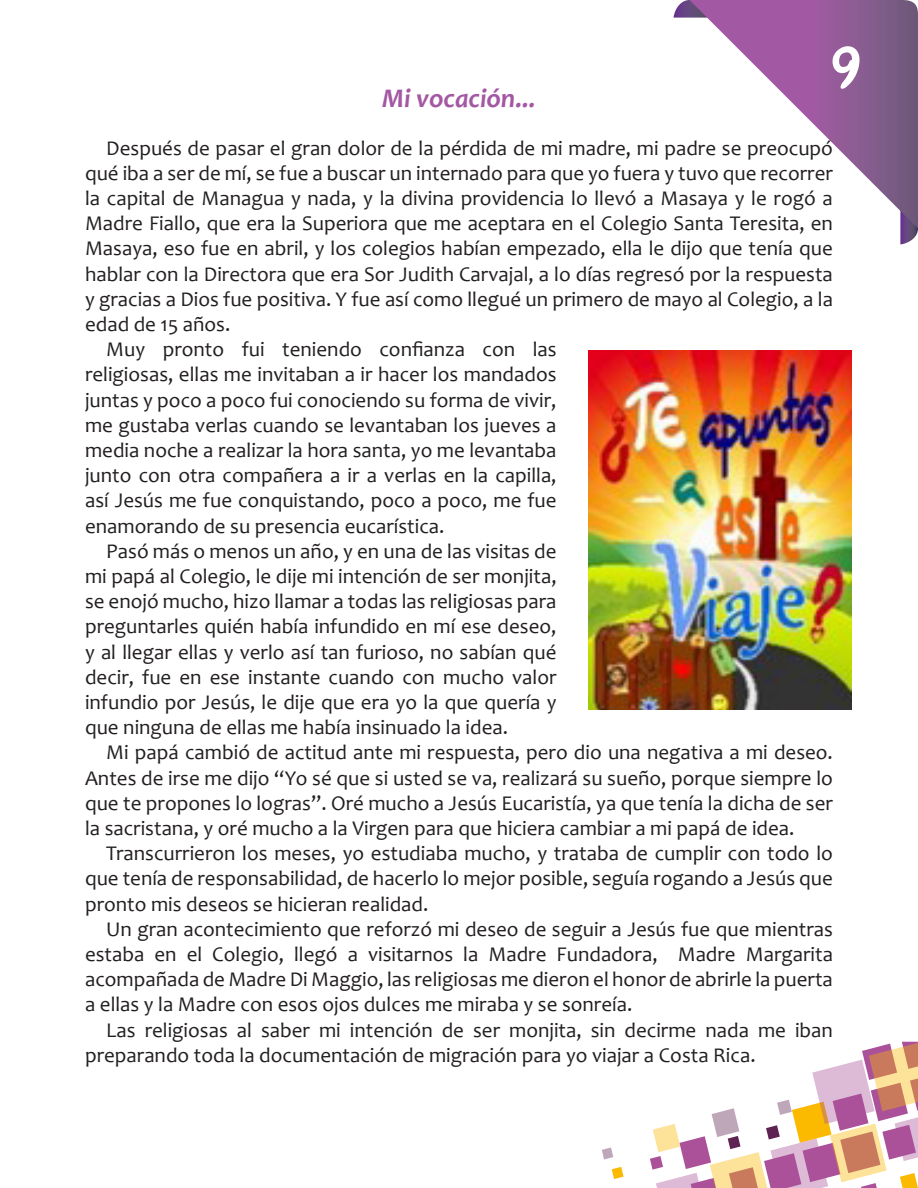
<style>
.page{position:relative;width:918px;height:1188px;background:#fff}
.page>*{position:absolute;margin:0;border:0;box-sizing:border-box;transform-origin:0 0}
.t1{font:700 54px "Waltograph UI";color:#fff}
.t2{font:italic 700 27px "Candara";color:#a358a3}
.t3{font:21px/25.2px "Candara";color:#231f20;text-align:justify}
</style>
<div class="page">
<svg style="left:612px;top:1167px;width:12px;height:12px"></svg>
<svg style="left:602px;top:1147px;width:11px;height:12px"></svg>
<svg style="left:650px;top:1042px;width:268px;height:146px"></svg>
<svg style="left:900px;top:229px;width:18px;height:15px"></svg>
<svg style="left:674px;top:0;width:15px;height:18px"></svg>
<svg style="left:689px;top:0;width:229px;height:229px"></svg>
<img style="left:589px;top:350px;width:263px;height:359px">
<p class="t2" style="left:382px;top:81px;width:155px">Mi vocación...</p>
<h1 class="t1" style="left:828px;top:37px;width:39px">9</h1>
<p class="t3" style="left:85px;top:135px;width:749px;text-indent:21px">Después de pasar el gran dolor de la pérdida de mi madre, mi padre se preocupó qué iba a ser de mí, se fue a buscar un internado para que yo fuera y tuvo que recorrer la capital de Managua y nada, y la divina providencia lo llevó a Masaya y le rogó a Madre Fiallo, que era la Superiora que me aceptara en el Colegio Santa Teresita, en Masaya, eso fue en abril, y los colegios habían empezado, ella le dijo que tenía que hablar con la Directora que era Sor Judith Carvajal, a lo días regresó por la respuesta y gracias a Dios fue positiva. Y fue así como llegué un primero de mayo al Colegio, a la edad de 15 años.</p>
<p class="t3" style="left:85px;top:337px;width:473px;text-indent:21px">Muy pronto fui teniendo confianza con las religiosas, ellas me invitaban a ir hacer los mandados juntas y poco a poco fui conociendo su forma de vivir, me gustaba verlas cuando se levantaban los jueves a media noche a realizar la hora santa, yo me levantaba junto con otra compañera a ir a verlas en la capilla, así Jesús me fue conquistando, poco a poco, me fue enamorando de su presencia eucarística.</p>
<p class="t3" style="left:85px;top:538px;width:473px;text-indent:21px">Pasó más o menos un año, y en una de las visitas de mi papá al Colegio, le dije mi intención de ser monjita, se enojó mucho, hizo llamar a todas las religiosas para preguntarles quién había infundido en mí ese deseo, y al llegar ellas y verlo así tan furioso, no sabían qué decir, fue en ese instante cuando con mucho valor infundio por Jesús, le dije que era yo la que quería y que ninguna de ellas me había insinuado la idea.</p>
<p class="t3" style="left:85px;top:740px;width:749px;text-indent:21px">Mi papá cambió de actitud ante mi respuesta, pero dio una negativa a mi deseo.<br>Antes de irse me dijo “Yo sé que si usted se va, realizará su sueño, porque siempre lo que te propones lo logras”. Oré mucho a Jesús Eucaristía, ya que tenía la dicha de ser la sacristana, y oré mucho a la Virgen para que hiciera cambiar a mi papá de idea.</p>
<p class="t3" style="left:85px;top:841px;width:749px;text-indent:21px">Transcurrieron los meses, yo estudiaba mucho, y trataba de cumplir con todo lo que tenía de responsabilidad, de hacerlo lo mejor posible, seguía rogando a Jesús que pronto mis deseos se hicieran realidad.</p>
<p class="t3" style="left:85px;top:916px;width:749px;text-indent:21px">Un gran acontecimiento que reforzó mi deseo de seguir a Jesús fue que mientras estaba en el Colegio, llegó a visitarnos la Madre Fundadora, Madre Margarita acompañada de Madre Di Maggio, las religiosas me dieron el honor de abrirle la puerta a ellas y la Madre con esos ojos dulces me miraba y se sonreía.</p>
<p class="t3" style="left:85px;top:1017px;width:749px;text-indent:21px">Las religiosas al saber mi intención de ser monjita, sin decirme nada me iban preparando toda la documentación de migración para yo viajar a Costa Rica.</p>
</div>
